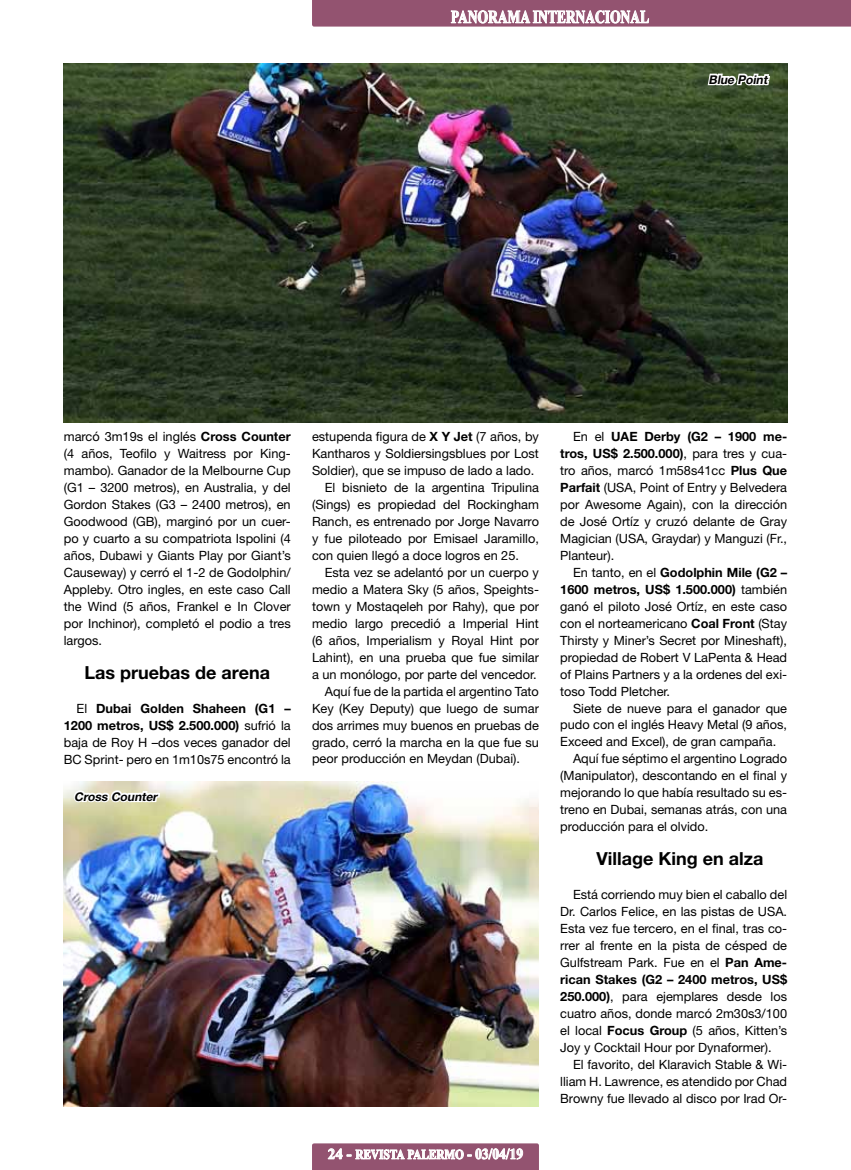
<style>
.page{position:relative;width:851px;height:1170px;background:#fff}
.page>*{position:absolute;margin:0;border:0;box-sizing:border-box;transform-origin:0 0}
.t1{font:700 18px "Helvetica Neue LT Std";color:#000}
.t2{font:700 18px "Times New Roman";color:#fff;scale:.75 1}
.t3{font:700 13.5px "Times New Roman";color:#fff;scale:.83 1}
.t4{font:12.75px/17px "Helvetica Neue LT Std";color:#000;text-align:justify}
.t5{font:italic 700 12px "Helvetica Neue LT Std";color:#000}
.s1{font-weight:700}
.s2{font-size:15px}
</style>
<div class="page">
<svg style="left:312px;top:1143px;width:227px;height:26px;background:#a6728a"></svg>
<svg style="left:312px;top:0;width:538px;height:27px;background:#9d637d"></svg>
<img style="left:64px;top:64px;width:723px;height:359px">
<img style="left:64px;top:781px;width:475px;height:325px">
<svg style="left:705px;top:72px;width:66px;height:15px"></svg>
<svg style="left:71px;top:788px;width:91px;height:18px"></svg>
<h1 class="t2" style="left:451px;top:4px;width:266px">PANORAMA INTERNACIONAL</h1>
<p class="t5" style="left:708px;top:72px;width:63px">Blue Point</p>
<p class="t4" style="left:64px;top:428px;width:228px">marcó 3m19s el inglés <span class="s1">Cross Counter </span>(4 años, Teofilo y Waitress por King&shy;mambo). Ganador de la Melbourne Cup (G1 – 3200 metros), en Australia, y del Gordon Stakes (G3 – 2400 metros), en Goodwood (GB), marginó por un cuer&shy;po y cuarto a su compatriota Ispolini (4 años, Dubawi y Giants Play por Giant’s Causeway) y cerró el 1-2 de Godolphin/ Appleby. Otro ingles, en este caso Call the Wind (5 años, Frankel e In Clover por Inchinor), completó el podio a tres largos.</p>
<h1 class="t1" style="left:84px;top:661px;width:187px">Las pruebas de arena</h1>
<p class="t4" style="left:64px;top:699px;width:228px;text-indent:13px">El <span class="s1">Dubai Golden Shaheen (G1 – 1200 metros, US$ 2.500.000)</span> sufrió la baja de Roy H –dos veces ganador del BC Sprint- pero en 1m10s75 encontró la</p>
<p class="t5" style="left:74px;top:788px;width:87px">Cross Counter</p>
<p class="t4" style="left:312px;top:428px;width:228px">estupenda figura de <span class="s1">X Y Jet</span> (7 años, by</p>
<p class="t4" style="left:312px;top:445px;width:228px">Kantharos y Soldiersingsblues por Lost</p>
<p class="t4" style="left:312px;top:462px;width:224px">Soldier), que se impuso de lado a lado.</p>
<p class="t4" style="left:325px;top:479px;width:216px">El bisnieto de la argentina Tripulina</p>
<p class="t4" style="left:312px;top:496px;width:228px">(Sings) es propiedad del Rockingham</p>
<p class="t4" style="left:312px;top:513px;width:228px">Ranch, es entrenado por Jorge Navarro</p>
<p class="t4" style="left:312px;top:530px;width:228px">y fue piloteado por Emisael Jaramillo,</p>
<p class="t4" style="left:312px;top:547px;width:208px">con quien llegó a doce logros en 25.</p>
<p class="t4" style="left:325px;top:563px;width:216px">Esta vez se adelantó por un cuerpo y</p>
<p class="t4" style="left:312px;top:580px;width:228px">medio a Matera Sky (5 años, Speights-</p>
<p class="t4" style="left:312px;top:597px;width:228px">town y Mostaqeleh por Rahy), que por</p>
<p class="t4" style="left:312px;top:614px;width:228px">medio largo precedió a Imperial Hint</p>
<p class="t4" style="left:312px;top:631px;width:228px">(6 años, Imperialism y Royal Hint por</p>
<p class="t4" style="left:312px;top:648px;width:228px">Lahint), en una prueba que fue similar</p>
<p class="t4" style="left:312px;top:665px;width:226px">a un monólogo, por parte del vencedor.</p>
<p class="t4" style="left:325px;top:682px;width:215px">Aquí fue de la partida el argentino Tato</p>
<p class="t4" style="left:312px;top:699px;width:228px">Key (Key Deputy) que luego de sumar</p>
<p class="t4" style="left:312px;top:716px;width:228px">dos arrimes muy buenos en pruebas de</p>
<p class="t4" style="left:312px;top:733px;width:228px">grado, cerró la marcha en la que fue su</p>
<p class="t4" style="left:312px;top:750px;width:209px">peor producción en Meydan (Dubai).</p>
<p class="t3" style="left:328px;top:1144px;width:237px"><span class="s2">24 -</span> REVISTA PALERMO <span class="s2">- 03/04/19</span></p>
<p class="t4" style="left:560px;top:428px;width:228px;text-indent:13px">En el <span class="s1">UAE Derby (G2 – 1900 me&shy;tros, US$ 2.500.000)</span>, para tres y cua&shy;tro años, marcó 1m58s41cc <span class="s1">Plus Que Parfait</span> (USA, Point of Entry y Belvedera por Awesome Again), con la dirección de José Ortíz y cruzó delante de Gray Magician (USA, Graydar) y Manguzi (Fr., Planteur).</p>
<p class="t4" style="left:560px;top:563px;width:228px;text-indent:13px">En tanto, en el <span class="s1">Godolphin Mile (G2 – 1600 metros, US$ 1.500.000)</span> también ganó el piloto José Ortíz, en este caso con el norteamericano <span class="s1">Coal Front</span> (Stay Thirsty y Miner’s Secret por Mineshaft), propiedad de Robert V LaPenta &amp; Head of Plains Partners y a la ordenes del exi&shy;toso Todd Pletcher.</p>
<p class="t4" style="left:573px;top:699px;width:216px">Siete de nueve para el ganador que</p>
<p class="t4" style="left:560px;top:716px;width:228px">pudo con el inglés Heavy Metal (9 años,</p>
<p class="t4" style="left:560px;top:733px;width:217px">Exceed and Excel), de gran campaña.</p>
<p class="t4" style="left:573px;top:750px;width:216px">Aquí fue séptimo el argentino Logrado</p>
<p class="t4" style="left:560px;top:767px;width:228px">(Manipulator), descontando en el final y</p>
<p class="t4" style="left:560px;top:784px;width:228px">mejorando lo que había resultado su es-</p>
<p class="t4" style="left:560px;top:801px;width:228px">treno en Dubai, semanas atrás, con una</p>
<p class="t4" style="left:560px;top:818px;width:150px">producción para el olvido.</p>
<h1 class="t1" style="left:596px;top:847px;width:168px">Village King en alza</h1>
<p class="t4" style="left:560px;top:886px;width:228px;text-indent:13px">Está corriendo muy bien el caballo del Dr. Carlos Felice, en las pistas de USA.<br>Esta vez fue tercero, en el final, tras co&shy;rrer al frente en la pista de césped de Gulfstream Park. Fue en el <span class="s1">Pan Ame&shy;rican Stakes (G2 – 2400 metros, US$ 250.000)</span>, para ejemplares desde los cuatro años, donde marcó 2m30s3/100 el local <span class="s1">Focus Group</span> (5 años, Kitten’s Joy y Cocktail Hour por Dynaformer).</p>
<p class="t4" style="left:560px;top:1055px;width:228px;text-indent:13px">El favorito, del Klaravich Stable &amp; Wi&shy;lliam H. Lawrence, es atendido por Chad Browny fue llevado al disco por Irad Or-</p>
</div>
